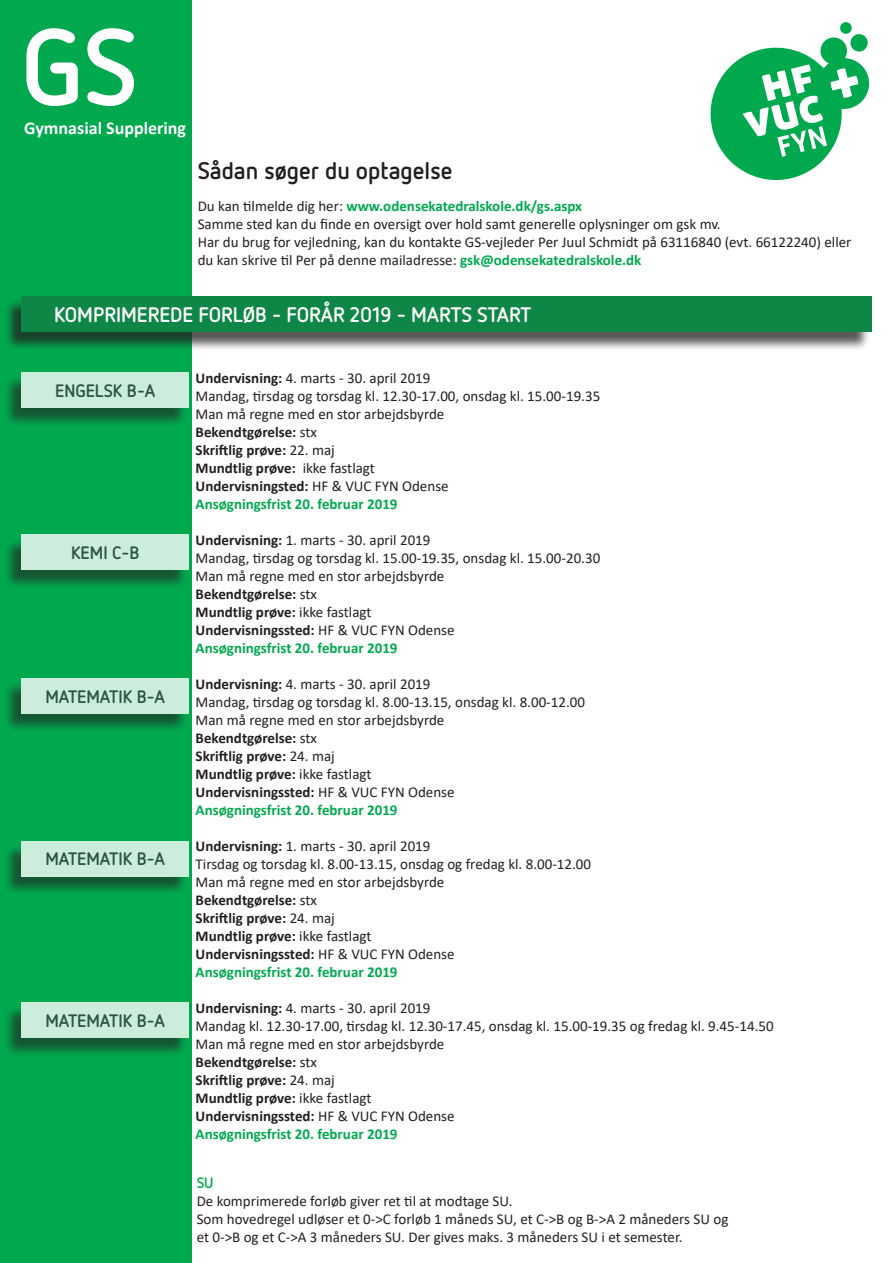
<style>
.page{position:relative;width:893px;height:1263px;background:#fff}
.page>*{position:absolute;margin:0;border:0;box-sizing:border-box;transform-origin:0 0}
.t1{font:700 108px "Netto OT";color:#fff}
.t2{font:700 24px "Netto OT";color:#231f20}
.t3{font:700 21px "Netto OT";color:#fff}
.t4{font:700 18px "Netto OT";color:#3e3e3f}
.t5{font:700 18px "Calibri";color:#fff}
.t6{font:15px/18px "Calibri";color:#231f20}
.t7{font:700 15px "Netto OT";color:#00a94e}
.s1{font-weight:700;color:#00a94e}
.s2{font-weight:700}
</style>
<div class="page">
<div style="left:0;top:0;width:191px;height:1263px;background:#00a94e"></div>
<div style="left:4px;top:298px;width:866px;height:53px;background:#231f20;opacity:.75"></div>
<div style="left:21px;top:296px;width:851px;height:35px;background:#0d8646"></div>
<svg style="left:710px;top:22px;width:160px;height:159px"></svg>
<div style="left:3px;top:375px;width:185px;height:52px;background:#231f20;opacity:.75"></div>
<div style="left:21px;top:372px;width:168px;height:36px;background:#cceddb"></div>
<div style="left:3px;top:681px;width:185px;height:52px;background:#231f20;opacity:.75"></div>
<div style="left:21px;top:678px;width:168px;height:35px;background:#cceddb"></div>
<div style="left:3px;top:538px;width:185px;height:51px;background:#231f20;opacity:.75"></div>
<div style="left:21px;top:535px;width:168px;height:35px;background:#cceddb"></div>
<div style="left:3px;top:844px;width:185px;height:52px;background:#231f20;opacity:.75"></div>
<div style="left:21px;top:841px;width:168px;height:35px;background:#cceddb"></div>
<div style="left:3px;top:1005px;width:185px;height:52px;background:#231f20;opacity:.75"></div>
<div style="left:21px;top:1002px;width:168px;height:36px;background:#cceddb"></div>
<h1 class="t1" style="left:21px;top:-1px;width:118px">GS</h1>
<p class="t5" style="left:24px;top:115px;width:163px">Gymnasial Supplering</p>
<h2 class="t2" style="left:198px;top:155px;width:256px">Sådan søger du optagelse</h2>
<p class="t6" style="left:198px;top:197px;width:655px">Du kan tilmelde dig her: <span class="s1">www.odensekatedralskole.dk/gs.aspx<br></span>Samme sted kan du finde en oversigt over hold samt generelle oplysninger om gsk mv.<br>Har du brug for vejledning, kan du kontakte GS-vejleder Per Juul Schmidt på 63116840 (evt. 66122240) eller du kan skrive til Per på denne mailadresse: <span class="s1">gsk@odensekatedralskole.dk</span></p>
<h3 class="t3" style="left:54px;top:301px;width:479px">KOMPRIMEREDE FORLØB - FORÅR 2019 - MARTS START</h3>
<p class="t4" style="left:55px;top:379px;width:102px">ENGELSK B-A</p>
<p class="t4" style="left:71px;top:542px;width:70px">KEMI C-B</p>
<p class="t4" style="left:45px;top:685px;width:121px">MATEMATIK B-A</p>
<p class="t4" style="left:45px;top:848px;width:121px">MATEMATIK B-A</p>
<p class="t4" style="left:45px;top:1009px;width:121px">MATEMATIK B-A</p>
<p class="t6" style="left:196px;top:368px;width:406px"><span class="s2">Undervisning:</span> 4. marts - 30. april 2019<br>Mandag, tirsdag og torsdag kl. 12.30-17.00, onsdag kl. 15.00-19.35<br>Man må regne med en stor arbejdsbyrde<br><span class="s2">Bekendtgørelse:</span> stx<br><span class="s2">Skriftlig prøve:</span> 22. maj<br><span class="s2">Mundtlig prøve:</span> ikke fastlagt<br><span class="s2">Undervisningsted:</span> HF &amp; VUC FYN Odense<br><span class="s1">Ansøgningsfrist 20. februar 2019</span></p>
<p class="t6" style="left:196px;top:530px;width:406px"><span class="s2">Undervisning:</span> 1. marts - 30. april 2019<br>Mandag, tirsdag og torsdag kl. 15.00-19.35, onsdag kl. 15.00-20.30<br>Man må regne med en stor arbejdsbyrde<br><span class="s2">Bekendtgørelse:</span> stx<br><span class="s2">Mundtlig prøve:</span> ikke fastlagt<br><span class="s2">Undervisningssted:</span> HF &amp; VUC FYN Odense<br><span class="s1">Ansøgningsfrist 20. februar 2019</span></p>
<p class="t6" style="left:196px;top:674px;width:391px"><span class="s2">Undervisning:</span> 4. marts - 30. april 2019<br>Mandag, tirsdag og torsdag kl. 8.00-13.15, onsdag kl. 8.00-12.00<br>Man må regne med en stor arbejdsbyrde<br><span class="s2">Bekendtgørelse:</span> stx<br><span class="s2">Skriftlig prøve:</span> 24. maj<br><span class="s2">Mundtlig prøve:</span> ikke fastlagt<br><span class="s2">Undervisningssted:</span> HF &amp; VUC FYN Odense<br><span class="s1">Ansøgningsfrist 20. februar 2019</span></p>
<p class="t6" style="left:196px;top:836px;width:397px"><span class="s2">Undervisning:</span> 1. marts - 30. april 2019<br>Tirsdag og torsdag kl. 8.00-13.15, onsdag og fredag kl. 8.00-12.00<br>Man må regne med en stor arbejdsbyrde<br><span class="s2">Bekendtgørelse:</span> stx<br><span class="s2">Skriftlig prøve:</span> 24. maj<br><span class="s2">Mundtlig prøve:</span> ikke fastlagt<br><span class="s2">Undervisningssted:</span> HF &amp; VUC FYN Odense<br><span class="s1">Ansøgningsfrist 20. februar 2019</span></p>
<p class="t6" style="left:196px;top:998px;width:580px"><span class="s2">Undervisning:</span> 4. marts - 30. april 2019<br>Mandag kl. 12.30-17.00, tirsdag kl. 12.30-17.45, onsdag kl. 15.00-19.35 og fredag kl. 9.45-14.50<br>Man må regne med en stor arbejdsbyrde<br><span class="s2">Bekendtgørelse:</span> stx<br><span class="s2">Skriftlig prøve:</span> 24. maj<br><span class="s2">Mundtlig prøve:</span> ikke fastlagt<br><span class="s2">Undervisningssted:</span> HF &amp; VUC FYN Odense<br><span class="s1">Ansøgningsfrist 20. februar 2019</span></p>
<p class="t7" style="left:197px;top:1173px;width:18px">SU</p>
<p class="t6" style="left:197px;top:1192px;width:533px">De komprimerede forløb giver ret til at modtage SU.<br>Som hovedregel udløser et 0-&gt;C forløb 1 måneds SU, et C-&gt;B og B-&gt;A 2 måneders SU og et 0-&gt;B og et C-&gt;A 3 måneders SU. Der gives maks. 3 måneders SU i et semester.</p>
</div>
